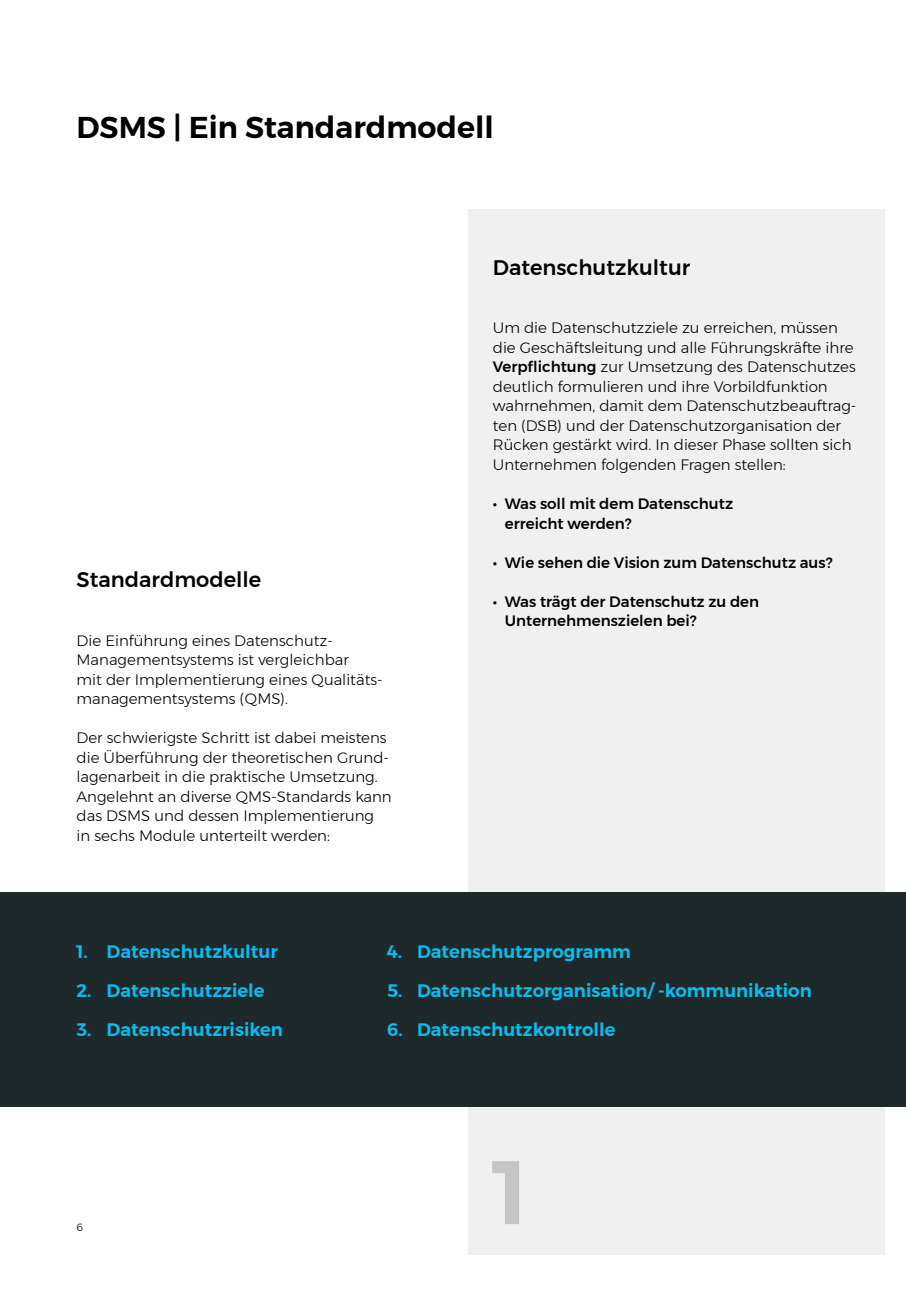
<style>
.page{position:relative;width:906px;height:1289px;background:#fff}
.page>*{position:absolute;margin:0;border:0;box-sizing:border-box;transform-origin:0 0}
.t1{font:600 90px "Montserrat";color:#c5c5c7}
.t2{font:600 30px "Montserrat";color:#000}
.t3{font:500 21px "Montserrat";color:#000}
.t4{font:600 18px "Montserrat";color:#0bbbef}
.t5{font:300 15px/19.5px "Montserrat";color:#000}
.t6{font:500 15px/19.5px "Montserrat";color:#000}
.t7{font:300 10.5px "Montserrat";color:#000}
.s1{font-weight:500}
</style>
<div class="page">
<div style="left:468px;top:210px;width:416px;height:1044px;background:#f0f0f1"></div>
<div style="left:0;top:892px;width:906px;height:215px;background:#1d292b"></div>
<h2 class="t2" style="left:77px;top:104px;width:419px">DSMS | Ein Standardmodell</h2>
<h3 class="t3" style="left:77px;top:563px;width:186px">Standardmodelle</h3>
<p class="t5" style="left:77px;top:630px;width:308px">Die Einführung eines Datenschutz-Managementsystems ist vergleichbar<br>mit der Implementierung eines Qualitäts&shy;managementsystems (QMS).</p>
<p class="t5" style="left:77px;top:727px;width:317px">Der schwierigste Schritt ist dabei meistens die Überführung der theoretischen Grund&shy;lagenarbeit in die praktische Umsetzung.<br>Angelehnt an diverse QMS-Standards kann das DSMS und dessen Implementierung<br>in sechs Module unterteilt werden:</p>
<h3 class="t3" style="left:493px;top:251px;width:199px">Datenschutzkultur</h3>
<p class="t5" style="left:493px;top:318px;width:365px">Um die Datenschutzziele zu erreichen, müssen die Geschäftsleitung und alle Führungskräfte ihre <span class="s1">Verpflichtung</span> zur Umsetzung des Datenschutzes deutlich formulieren und ihre Vorbildfunktion wahrnehmen, damit dem Datenschutzbeauftrag&shy;ten (DSB) und der Datenschutzorganisation der Rücken gestärkt wird. In dieser Phase sollten sich Unternehmen folgenden Fragen stellen:</p>
<p class="t6" style="left:505px;top:494px;width:230px;text-indent:-12px">• Was soll mit dem Datenschutz erreicht werden?</p>
<p class="t6" style="left:493px;top:552px;width:341px">• Wie sehen die Vision zum Datenschutz aus?</p>
<p class="t6" style="left:505px;top:591px;width:256px;text-indent:-12px">• Was trägt der Datenschutz zu den<br>Unternehmenszielen bei?</p>
<p class="t4" style="left:77px;top:937px;width:203px">1. Datenschutzkultur</p>
<p class="t4" style="left:77px;top:976px;width:190px">2. Datenschutzziele</p>
<p class="t4" style="left:77px;top:1015px;width:208px">3. Datenschutzrisiken</p>
<p class="t7" style="left:77px;top:1219px;width:8px">6</p>
<p class="t4" style="left:387px;top:937px;width:245px">4. Datenschutzprogramm</p>
<p class="t4" style="left:387px;top:976px;width:426px">5. Datenschutzorganisation/ -kommunikation</p>
<p class="t4" style="left:387px;top:1015px;width:230px">6. Datenschutzkontrolle</p>
<h1 class="t1" style="left:493px;top:1120px;width:37px">1</h1>
</div>
